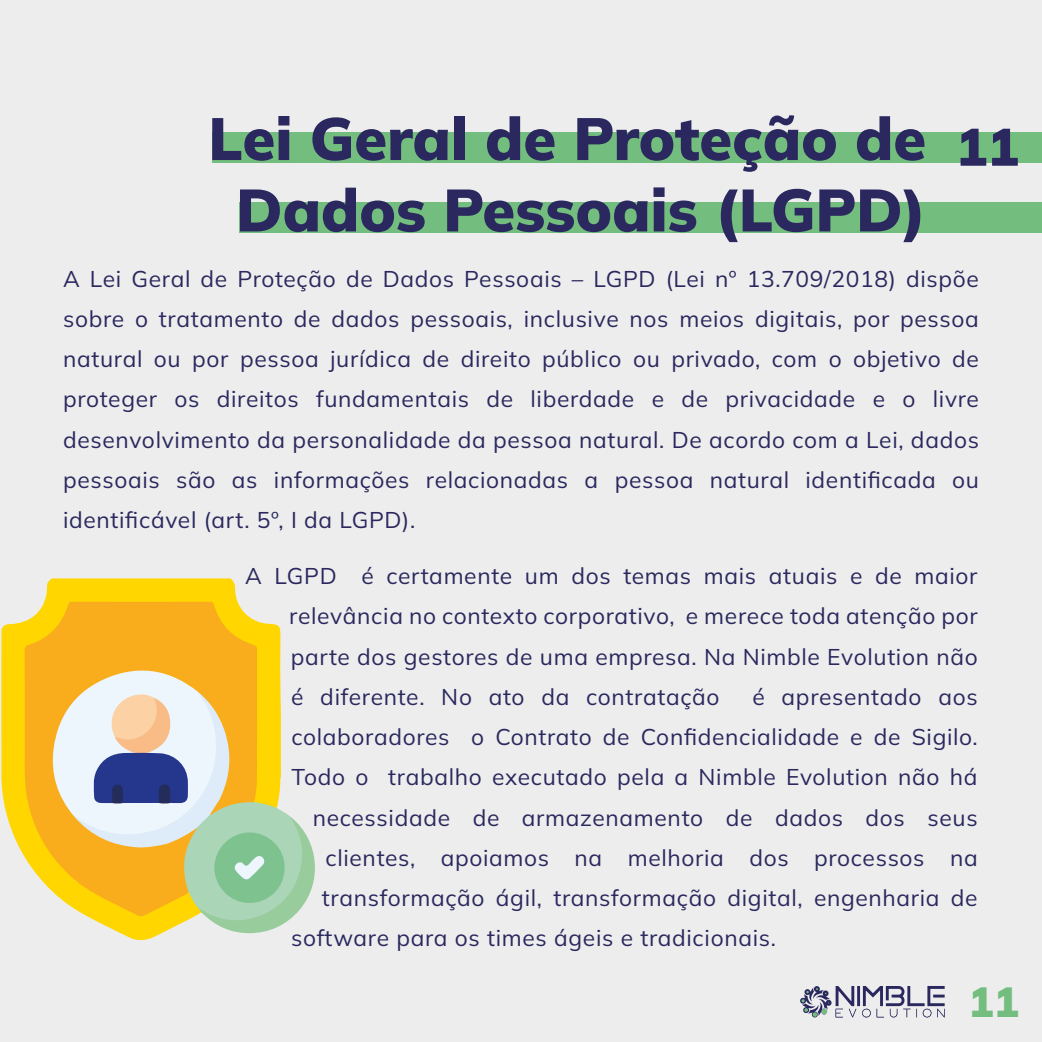
<style>
.page{position:relative;width:1042px;height:1042px;background:#ededed}
.page>*{position:absolute;margin:0;border:0;box-sizing:border-box;transform-origin:0 0}
.t1{font:200 59.5px/71.4px "Mulish";color:#2a285e;text-align:center}
.t2{font:200 52.5px "Mulish";color:#2a285e}
.t3{font:200 42px "Mulish";color:#73bd7e}
.t4{font:200 22.75px/40.2px "Mulish";letter-spacing:.03em;color:#2a285e;text-align:justify}
</style>
<div class="page">
<div style="left:212px;top:132px;width:830px;height:31px;background:#73bd7e"></div>
<div style="left:239px;top:202px;width:803px;height:31px;background:#73bd7e"></div>
<svg style="left:1px;top:578px;width:280px;height:305px;fill:#ffd600"></svg>
<svg style="left:25px;top:602px;width:232px;height:279px;fill:#f9ad1d"></svg>
<svg style="left:44px;top:665px;width:271px;height:275px"></svg>
<svg style="left:800px;top:986px;width:144px;height:32px"></svg>
<h1 class="t1" style="left:208px;top:102px;width:719px">Lei Geral de Proteção de<br>Dados Pessoais (LGPD)</h1>
<h2 class="t2" style="left:956px;top:111px;width:64px">11</h2>
<p class="t4" style="left:63px;top:258px;width:917px">A Lei Geral de Proteção de Dados Pessoais – LGPD (Lei nº 13.709/2018) dispõe sobre o tratamento de dados pessoais, inclusive nos meios digitais, por pessoa natural ou por pessoa jurídica de direito público ou privado, com o objetivo de proteger os direitos fundamentais de liberdade e de privacidade e o livre desenvolvimento da personalidade da pessoa natural. De acordo com a Lei, dados pessoais são as informações relacionadas a pessoa natural identificada ou identificável (art. 5º, I da LGPD).</p>
<p class="t4" style="left:289px;top:555px;width:690px;text-indent:-44px">A LGPD é certamente um dos temas mais atuais e de maior relevância no contexto corporativo, e merece toda atenção por parte dos gestores de uma empresa. Na Nimble Evolution não é diferente. No ato da contratação</p>
<p class="t4" style="left:752px;top:676px;width:227px">é apresentado aos</p>
<p class="t4" style="left:291px;top:716px;width:688px">colaboradores o Contrato de Confidencialidade e de Sigilo.</p>
<p class="t4" style="left:291px;top:756px;width:688px">Todo o trabalho executado pela a Nimble Evolution não há</p>
<p class="t4" style="left:313px;top:797px;width:666px">necessidade de armazenamento de dados dos seus</p>
<p class="t4" style="left:325px;top:837px;width:654px">clientes, apoiamos na melhoria dos processos na</p>
<p class="t4" style="left:322px;top:877px;width:657px">transformação ágil, transformação digital, engenharia de</p>
<p class="t4" style="left:291px;top:917px;width:486px">software para os times ágeis e tradicionais.</p>
<h3 class="t3" style="left:968px;top:973px;width:52px">11</h3>
</div>
